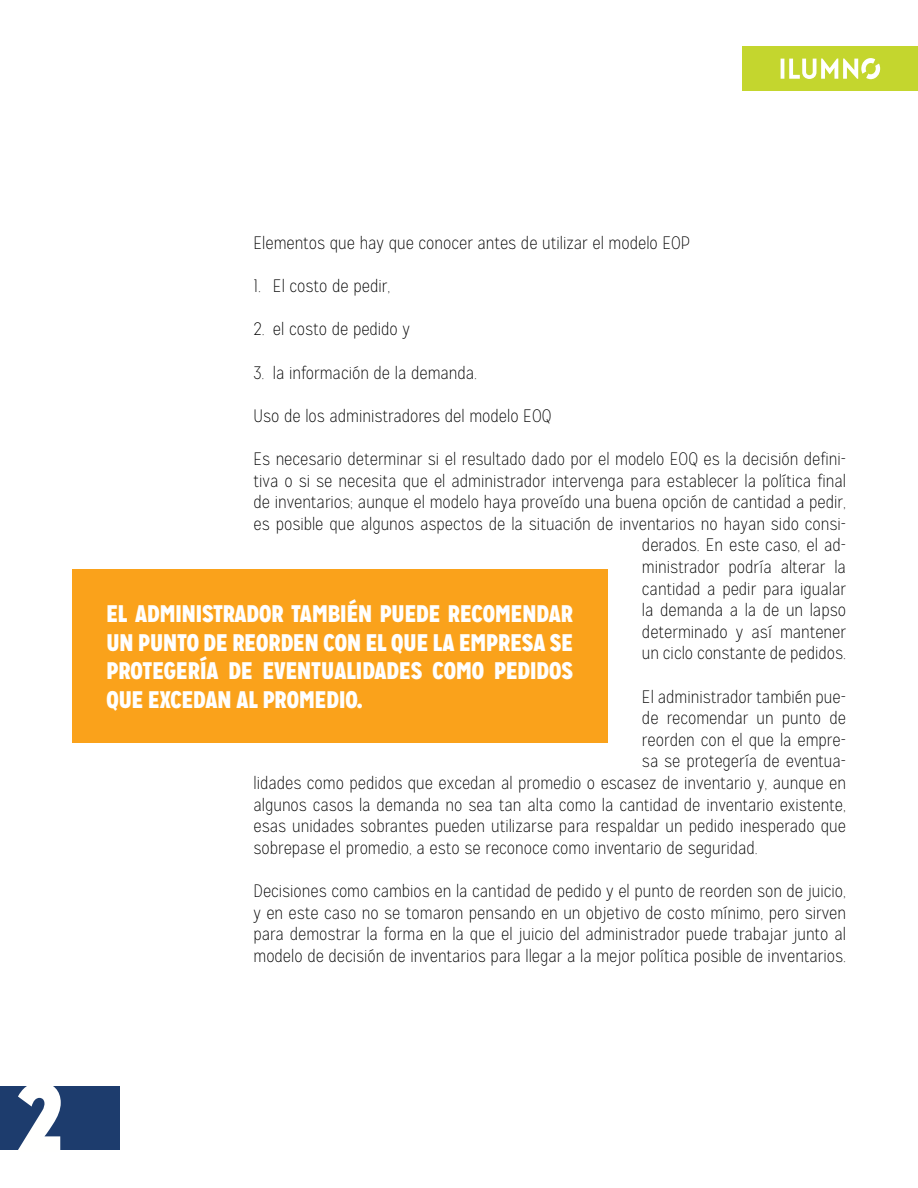
<style>
.page{position:relative;width:918px;height:1188px;background:#fff}
.page>*{position:absolute;margin:0;border:0;box-sizing:border-box;transform-origin:0 0}
.t1{font:900 97.5px "Mission Gothic";color:#fffffe}
.t2{font:900 24px/28.8px "Mission Gothic";color:#fff;text-align:justify}
.t3{font:100 18px/21.6px "Mission Gothic";color:#000;text-align:right}
</style>
<div class="page">
<div style="left:0;top:1087px;width:120px;height:63px;background:#1d3c6d"></div>
<div style="left:743px;top:46px;width:175px;height:45px;background:#c4d62e"></div>
<svg style="left:781px;top:58px;width:99px;height:21px"></svg>
<div style="left:72px;top:569px;width:536px;height:174px;background:#faa21b"></div>
<p class="t3" style="left:254px;top:232px;width:438px">Elementos que hay que conocer antes de utilizar el modelo EOP</p>
<p class="t3" style="left:254px;top:275px;width:138px">1. El costo de pedir,</p>
<p class="t3" style="left:254px;top:319px;width:158px">2. el costo de pedido y</p>
<p class="t3" style="left:254px;top:362px;width:225px">3. la información de la demanda.</p>
<p class="t3" style="left:254px;top:405px;width:300px">Uso de los administradores del modelo EOQ</p>
<p class="t3" style="left:254px;top:448px;width:594px">Es necesario determinar si el resultado dado por el modelo EOQ es la decisión defini&shy;tiva o si se necesita que el administrador intervenga para establecer la política final de inventarios; aunque el modelo haya proveído una buena opción de cantidad a pedir, es posible que algunos aspectos de la situación de inventarios no hayan sido consi&shy;derados. En este caso, el ad-<br>ministrador podría alterar la<br>cantidad a pedir para igualar<br>la demanda a la de un lapso<br>determinado y así mantener<br>un ciclo constante de pedidos.</p>
<p class="t3" style="left:642px;top:686px;width:205px">El administrador también pue-</p>
<p class="t3" style="left:642px;top:707px;width:205px">de recomendar un punto de</p>
<p class="t3" style="left:642px;top:729px;width:206px">reorden con el que la empre-</p>
<p class="t3" style="left:642px;top:751px;width:205px">sa se protegería de eventua-</p>
<p class="t3" style="left:254px;top:772px;width:594px">lidades como pedidos que excedan al promedio o escasez de inventario y, aunque en</p>
<p class="t3" style="left:254px;top:794px;width:594px">algunos casos la demanda no sea tan alta como la cantidad de inventario existente,</p>
<p class="t3" style="left:254px;top:815px;width:594px">esas unidades sobrantes pueden utilizarse para respaldar un pedido inesperado que</p>
<p class="t3" style="left:254px;top:837px;width:506px">sobrepase el promedio, a esto se reconoce como inventario de seguridad.</p>
<p class="t3" style="left:254px;top:880px;width:594px;text-align:justify">Decisiones como cambios en la cantidad de pedido y el punto de reorden son de juicio, y en este caso no se tomaron pensando en un objetivo de costo mínimo, pero sirven para demostrar la forma en la que el juicio del administrador puede trabajar junto al modelo de decisión de inventarios para llegar a la mejor política posible de inventarios.</p>
<h2 class="t2" style="left:106px;top:599px;width:468px">EL ADMINISTRADOR TAMBIÉN PUEDE RECOMENDAR UN PUNTO DE REORDEN CON EL QUE LA EMPRESA SE PROTEGERÍA DE EVENTUALIDADES COMO PEDIDOS QUE EXCEDAN AL PROMEDIO.</h2>
<h1 class="t1" style="left:16px;top:1054px;width:49px">2</h1>
</div>
